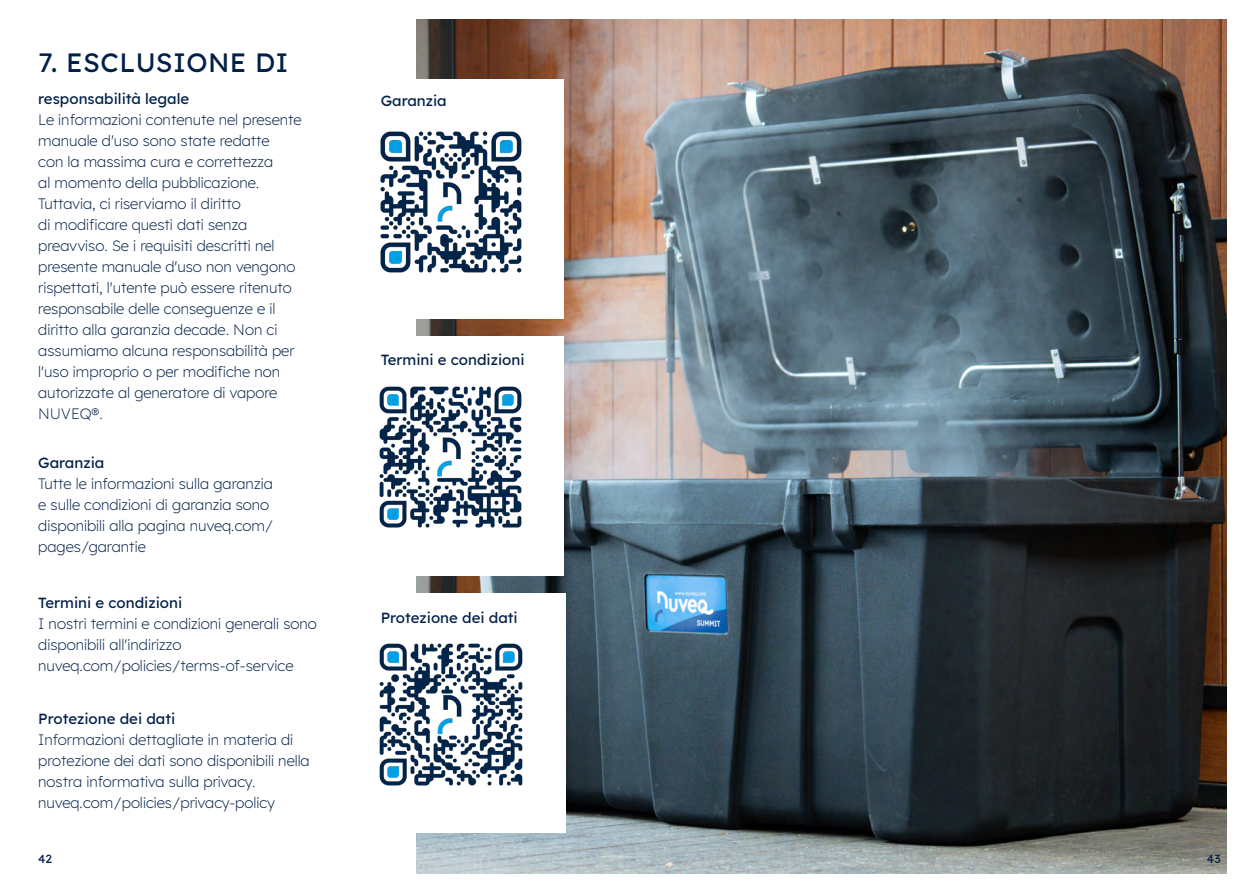
<style>
.page{position:relative;width:1259px;height:893px;background:#fff}
.page>*{position:absolute;margin:0;border:0;box-sizing:border-box;transform-origin:0 0}
.t1{font:500 27px "Lexend";letter-spacing:.02em;color:#001f48}
.t2{font:300 15px/21px "Lexend";color:#001f48}
.t3{font:500 15px "Lexend";color:#001f48}
.t4{font:500 12px "Lexend";color:#001f48}
</style>
<div class="page">
<img style="left:417px;top:19px;width:809px;height:855px">
<div style="left:324px;top:336px;width:240px;height:240px;background:#fff"></div>
<div style="left:324px;top:79px;width:240px;height:240px;background:#fff"></div>
<div style="left:336px;top:593px;width:229px;height:240px;background:#fff"></div>
<img style="left:379px;top:643px;width:144px;height:143px">
<img style="left:380px;top:131px;width:142px;height:142px">
<img style="left:379px;top:386px;width:143px;height:142px">
<p class="t1" style="left:38px;top:43px;width:252px">7. ESCLUSIONE DI</p>
<p class="t3" style="left:38px;top:88px;width:152px">responsabilità legale</p>
<p class="t2" style="left:38px;top:109px;width:265px">Le informazioni contenute nel presente manuale d'uso sono state redatte<br>con la massima cura e correttezza<br>al momento della pubblicazione.<br>Tuttavia, ci riserviamo il diritto<br>di modificare questi dati senza preavviso. Se i requisiti descritti nel presente manuale d'uso non vengono rispettati, l'utente può essere ritenuto responsabile delle conseguenze e il diritto alla garanzia decade. Non ci assumiamo alcuna responsabilità per l'uso improprio o per modifiche non autorizzate al generatore di vapore NUVEQ®.</p>
<p class="t3" style="left:38px;top:452px;width:68px">Garanzia</p>
<p class="t2" style="left:38px;top:472px;width:237px">Tutte le informazioni sulla garanzia e sulle condizioni di garanzia sono disponibili alla pagina nuveq.com/ pages/garantie</p>
<p class="t3" style="left:38px;top:592px;width:145px">Termini e condizioni</p>
<p class="t2" style="left:38px;top:612px;width:280px">I nostri termini e condizioni generali sono disponibili all'indirizzo</p>
<p class="t2" style="left:38px;top:654px;width:257px">nuveq.com/policies/terms-of-service</p>
<p class="t3" style="left:38px;top:708px;width:139px">Protezione dei dati</p>
<p class="t2" style="left:38px;top:728px;width:273px">Informazioni dettagliate in materia di protezione dei dati sono disponibili nella nostra informativa sulla privacy.</p>
<p class="t2" style="left:38px;top:791px;width:238px">nuveq.com/policies/privacy-policy</p>
<p class="t3" style="left:381px;top:90px;width:68px">Garanzia</p>
<p class="t3" style="left:381px;top:348px;width:145px">Termini e condizioni</p>
<p class="t3" style="left:381px;top:607px;width:139px">Protezione dei dati</p>
<p class="t4" style="left:38px;top:850px;width:15px">42</p>
<p class="t4" style="left:1207px;top:850px;width:15px">43</p>
</div>
